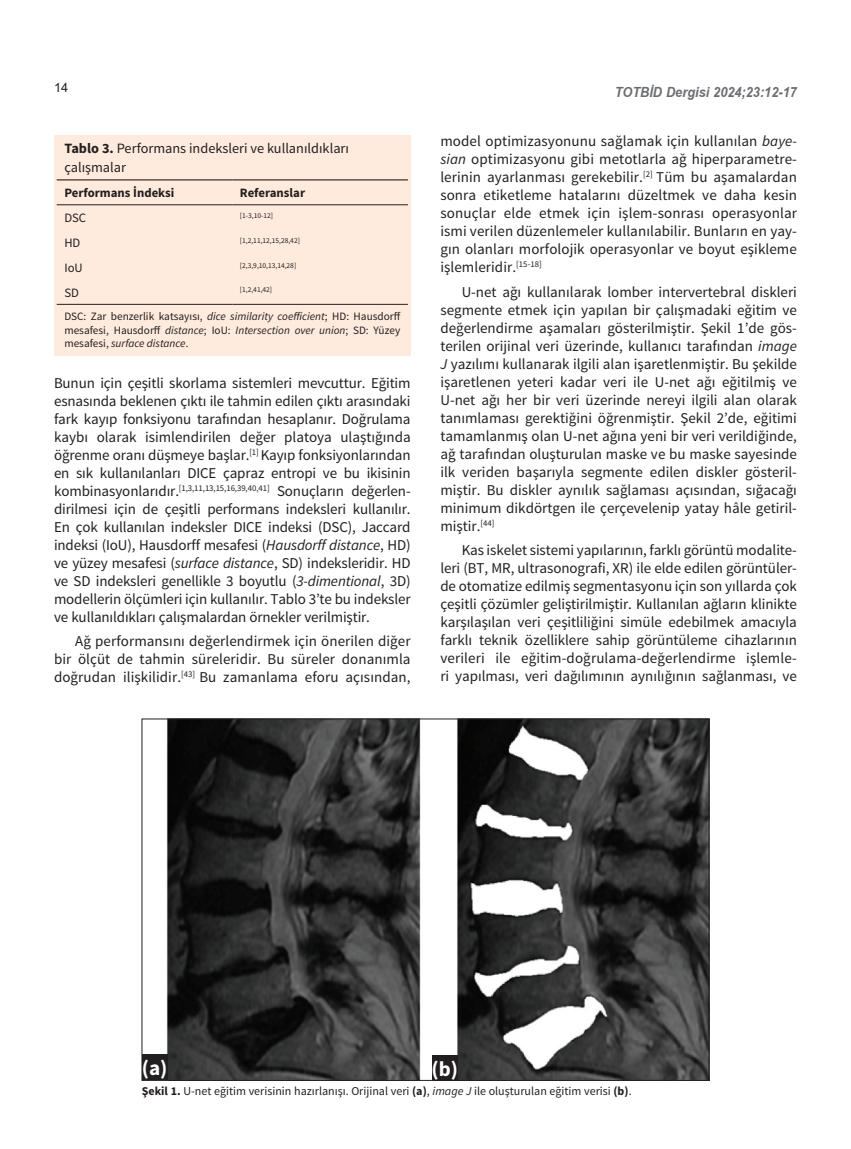
<style>
.page{position:relative;width:851px;height:1149px;background:#fff}
.page>*{position:absolute;margin:0;border:0;box-sizing:border-box;transform-origin:0 0}
.t1{font:700 21px "Source Sans Pro";color:#fff}
.t2{font:15px/18px "Source Sans Pro";color:#231f20;text-align:justify}
.t3{font:14.25px/18.8px "Source Sans Pro";color:#231f20}
.t4{font:italic 700 14.1px "TR Arial";color:#6c6d70;scale:.91 1}
.t5{font:700 12.75px "Source Sans Pro";color:#231f20}
.t6{font:12.75px "Source Sans Pro";color:#231f20}
.t7{font:12.75px "Arial";color:#231f20}
.t8{font:12px "Source Sans Pro";color:#231f20}
.t9{font:11.25px/13.5px "Source Sans Pro";color:#231f20;text-align:justify}
.t10{font:7.5px "Source Sans Pro";color:#231f20}
.s1{font-weight:700}
.s2{font-style:italic}
</style>
<div class="page">
<img style="left:166px;top:720px;width:541px;height:358px">
<div style="left:142px;top:1054px;width:25px;height:25px;background:#231f20"></div>
<div style="left:432px;top:1054px;width:25px;height:26px;background:#231f20"></div>
<div style="left:57px;top:135px;width:351px;height:220px;background:#feebdd"></div>
<hr style="left:57px;top:179px;width:175px;height:1px;background:#231f20">
<hr style="left:232px;top:179px;width:176px;height:1px;background:#231f20">
<hr style="left:57px;top:204px;width:175px;height:1px;background:#231f20">
<hr style="left:232px;top:204px;width:176px;height:1px;background:#231f20">
<hr style="left:57px;top:304px;width:175px;height:1px;background:#231f20">
<hr style="left:232px;top:304px;width:176px;height:1px;background:#231f20">
<p class="t7" style="left:54px;top:79px;width:16px">14</p>
<p class="t4" style="left:614px;top:82px;width:202px">TOTBİD Dergisi 2024;23:12-17</p>
<p class="t3" style="left:64px;top:139px;width:286px"><span class="s1">Tablo 3.</span> Performans indeksleri ve kullanıldıkları çalışmalar</p>
<p class="t5" style="left:64px;top:185px;width:112px">Performans İndeksi</p>
<p class="t5" style="left:240px;top:185px;width:67px">Referanslar</p>
<p class="t6" style="left:64px;top:210px;width:23px">DSC</p>
<p class="t10" style="left:240px;top:210px;width:35px">[1-3,10-12]</p>
<p class="t6" style="left:64px;top:235px;width:18px">HD</p>
<p class="t10" style="left:240px;top:235px;width:61px">[1,2,11,12,15,28,42]</p>
<p class="t6" style="left:64px;top:259px;width:20px">IoU</p>
<p class="t10" style="left:240px;top:260px;width:58px">[2,3,9,10,13,14,28]</p>
<p class="t6" style="left:64px;top:284px;width:16px">SD</p>
<p class="t10" style="left:240px;top:285px;width:34px">[1,2,41,42]</p>
<p class="t9" style="left:64px;top:310px;width:337px">DSC: Zar benzerlik katsayısı, <span class="s2">dice similarity coefficient</span>; HD: Hausdorff mesafesi, Hausdorff <span class="s2">distance</span>; IoU: <span class="s2">Intersection over union</span>; SD: Yüzey mesafesi, <span class="s2">surface distance</span>.</p>
<p class="t2" style="left:54px;top:374px;width:358px">Bunun için çeşitli skorlama sistemleri mevcuttur. Eğitim esnasında beklenen çıktı ile tahmin edilen çıktı arasındaki fark kayıp fonksiyonu tarafından hesaplanır. Doğrulama kaybı olarak isimlendirilen değer platoya ulaştığında öğrenme oranı düşmeye başlar.<sup>[1]</sup> Kayıp fonksiyonlarından en sık kullanılanları DICE çapraz entropi ve bu ikisinin kombinasyonlarıdır.<sup>[1,3,11,13,15,16,39,40,41]</sup> Sonuçların değerlen&shy;dirilmesi için de çeşitli performans indeksleri kullanılır.<br>En çok kullanılan indeksler DICE indeksi (DSC), Jaccard indeksi (IoU), Hausdorff mesafesi (<span class="s2">Hausdorff distance</span>, HD) ve yüzey mesafesi (<span class="s2">surface distance</span>, SD) indeksleridir. HD ve SD indeksleri genellikle 3 boyutlu (<span class="s2">3-dimentional</span>, 3D) modellerin ölçümleri için kullanılır. Tablo 3’te bu indeksler ve kullanıldıkları çalışmalardan örnekler verilmiştir.</p>
<p class="t2" style="left:54px;top:632px;width:358px;text-indent:21px">Ağ performansını değerlendirmek için önerilen diğer bir ölçüt de tahmin süreleridir. Bu süreler donanımla doğrudan ilişkilidir.<sup>[43]</sup> Bu zamanlama eforu açısından,</p>
<p class="t2" style="left:440px;top:132px;width:358px">model optimizasyonunu sağlamak için kullanılan <span class="s2">baye&shy;sian</span> optimizasyonu gibi metotlarla ağ hiperparametre&shy;lerinin ayarlanması gerekebilir.<sup>[2]</sup> Tüm bu aşamalardan sonra etiketleme hatalarını düzeltmek ve daha kesin sonuçlar elde etmek için işlem-sonrası operasyonlar ismi verilen düzenlemeler kullanılabilir. Bunların en yay&shy;gın olanları morfolojik operasyonlar ve boyut eşikleme işlemleridir.<sup>[15-18]</sup></p>
<p class="t2" style="left:440px;top:283px;width:358px;text-indent:21px">U-net ağı kullanılarak lomber intervertebral diskleri segmente etmek için yapılan bir çalışmadaki eğitim ve değerlendirme aşamaları gösterilmiştir. Şekil 1’de gös&shy;terilen orijinal veri üzerinde, kullanıcı tarafından <span class="s2">image J</span> yazılımı kullanarak ilgili alan işaretlenmiştir. Bu şekilde işaretlenen yeteri kadar veri ile U-net ağı eğitilmiş ve U-net ağı her bir veri üzerinde nereyi ilgili alan olarak tanımlaması gerektiğini öğrenmiştir. Şekil 2’de, eğitimi tamamlanmış olan U-net ağına yeni bir veri verildiğinde, ağ tarafından oluşturulan maske ve bu maske sayesinde ilk veriden başarıyla segmente edilen diskler gösteril&shy;miştir. Bu diskler aynılık sağlaması açısından, sığacağı minimum dikdörtgen ile çerçevelenip yatay hâle getiril&shy;miştir.<sup>[44]</sup></p>
<p class="t2" style="left:440px;top:541px;width:358px;text-indent:21px">Kas iskelet sistemi yapılarının, farklı görüntü modalite&shy;leri (BT, MR, ultrasonografi, XR) ile elde edilen görüntüler&shy;de otomatize edilmiş segmentasyonu için son yıllarda çok çeşitli çözümler geliştirilmiştir. Kullanılan ağların klinikte karşılaşılan veri çeşitliliğini simüle edebilmek amacıyla farklı teknik özelliklere sahip görüntüleme cihazlarının verileri ile eğitim-doğrulama-değerlendirme işlemle&shy;ri yapılması, veri dağılımının aynılığının sağlanması, ve</p>
<h1 class="t1" style="left:142px;top:1054px;width:27px">(a)</h1>
<h1 class="t1" style="left:431px;top:1054px;width:28px">(b)</h1>
<p class="t8" style="left:142px;top:1083px;width:491px"><span class="s1">Şekil 1.</span> U-net eğitim verisinin hazırlanışı. Orijinal veri <span class="s1">(a)</span>, <span class="s2">image J</span> ile oluşturulan eğitim verisi <span class="s1">(b)</span>.</p>
</div>
